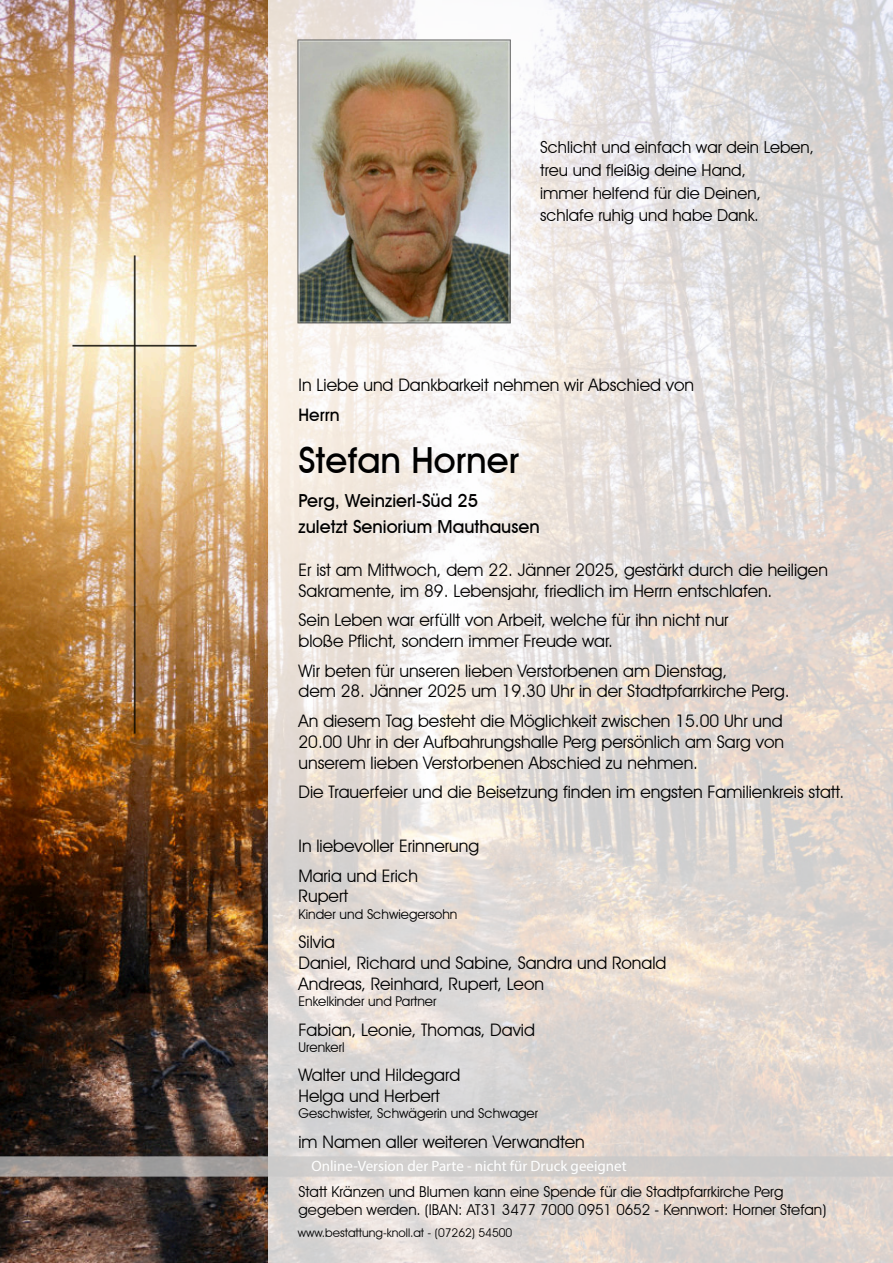
<style>
.page{position:relative;width:893px;height:1263px;background:#fff}
.page>*{position:absolute;margin:0;border:0;box-sizing:border-box;transform-origin:0 0}
.t1{font:500 36px "Avant Garde IT Cby BT";color:#000}
.t2{font:500 18px/25.5px "Avant Garde IT Cby BT";color:#000}
.t3{font:17.25px/20.7px "Avant Garde IT Cby BT";color:#000}
.t4{font:500 17.25px "Avant Garde IT Cby BT";color:#000}
.t5{font:16.5px/22.8px "Avant Garde IT Cby BT";color:#000}
.t6{font:15px/18px "Avant Garde IT Cby BT";color:#000}
.t7{font:15px "Myriad Pro";color:#fff}
.t8{font:13.5px "Avant Garde IT Cby BT";color:#000}
.t9{font:12px "Avant Garde IT Cby BT";color:#000}
</style>
<div class="page">
<img style="left:0;top:0;width:268px;height:1263px">
<div style="left:268px;top:0;width:625px;height:1263px;background:#fff;opacity:.8"></div>
<img style="left:72px;top:255px;width:124px;height:478px">
<img style="left:0;top:1156px;width:893px;height:21px">
<img style="left:298px;top:39px;width:213px;height:285px">
<p class="t5" style="left:540px;top:137px;width:275px">Schlicht und einfach war dein Leben, treu und fleißig deine Hand,<br>immer helfend für die Deinen, schlafe ruhig und habe Dank.</p>
<p class="t3" style="left:298px;top:376px;width:397px">In Liebe und Dankbarkeit nehmen wir Abschied von</p>
<p class="t4" style="left:298px;top:407px;width:43px">Herrn</p>
<h1 class="t1" style="left:298px;top:445px;width:222px">Stefan Horner</h1>
<p class="t2" style="left:298px;top:490px;width:243px">Perg, Weinzierl-Süd 25<br>zuletzt Seniorium Mauthausen</p>
<p class="t3" style="left:298px;top:561px;width:531px">Er ist am Mittwoch, dem 22. Jänner 2025, gestärkt durch die heiligen<br>Sakramente, im 89. Lebensjahr, friedlich im Herrn entschlafen.</p>
<p class="t3" style="left:298px;top:611px;width:431px">Sein Leben war erfüllt von Arbeit, welche für ihn nicht nur bloße Pflicht, sondern immer Freude war.</p>
<p class="t3" style="left:298px;top:662px;width:493px">Wir beten für unseren lieben Verstorbenen am Dienstag,<br>dem 28. Jänner 2025 um 19.30 Uhr in der Stadtpfarrkirche Perg.</p>
<p class="t3" style="left:298px;top:712px;width:487px;text-align:justify">An diesem Tag besteht die Möglichkeit zwischen 15.00 Uhr und 20.00 Uhr in der Aufbahrungshalle Perg persönlich am Sarg von unserem lieben Verstorbenen Abschied zu nehmen.</p>
<p class="t3" style="left:298px;top:783px;width:547px">Die Trauerfeier und die Beisetzung finden im engsten Familienkreis statt.</p>
<p class="t3" style="left:298px;top:833px;width:182px;line-height:29.7px">In liebevoller Erinnerung<br>Maria und Erich</p>
<p class="t3" style="left:298px;top:887px;width:51px">Rupert</p>
<p class="t8" style="left:298px;top:908px;width:160px">Kinder und Schwiegersohn</p>
<p class="t3" style="left:298px;top:933px;width:369px">Silvia<br>Daniel, Richard und Sabine, Sandra und Ronald<br>Andreas, Reinhard, Rupert, Leon</p>
<p class="t8" style="left:298px;top:996px;width:139px">Enkelkinder und Partner</p>
<p class="t3" style="left:298px;top:1021px;width:238px">Fabian, Leonie, Thomas, David</p>
<p class="t8" style="left:298px;top:1041px;width:48px">Urenkerl</p>
<p class="t3" style="left:298px;top:1067px;width:163px">Walter und Hildegard<br>Helga und Herbert</p>
<p class="t8" style="left:298px;top:1108px;width:241px">Geschwister, Schwägerin und Schwager</p>
<p class="t3" style="left:298px;top:1133px;width:288px">im Namen aller weiteren Verwandten</p>
<p class="t7" style="left:311px;top:1160px;width:317px">Online-Version der Parte - nicht für Druck geeignet</p>
<p class="t6" style="left:298px;top:1184px;width:529px">Statt Kränzen und Blumen kann eine Spende für die Stadtpfarrkirche Perg gegeben werden. (IBAN: AT31 3477 7000 0951 0652 - Kennwort: Horner Stefan)</p>
<p class="t9" style="left:298px;top:1228px;width:216px">www.bestattung-knoll.at - (07262) 54500</p>
</div>
